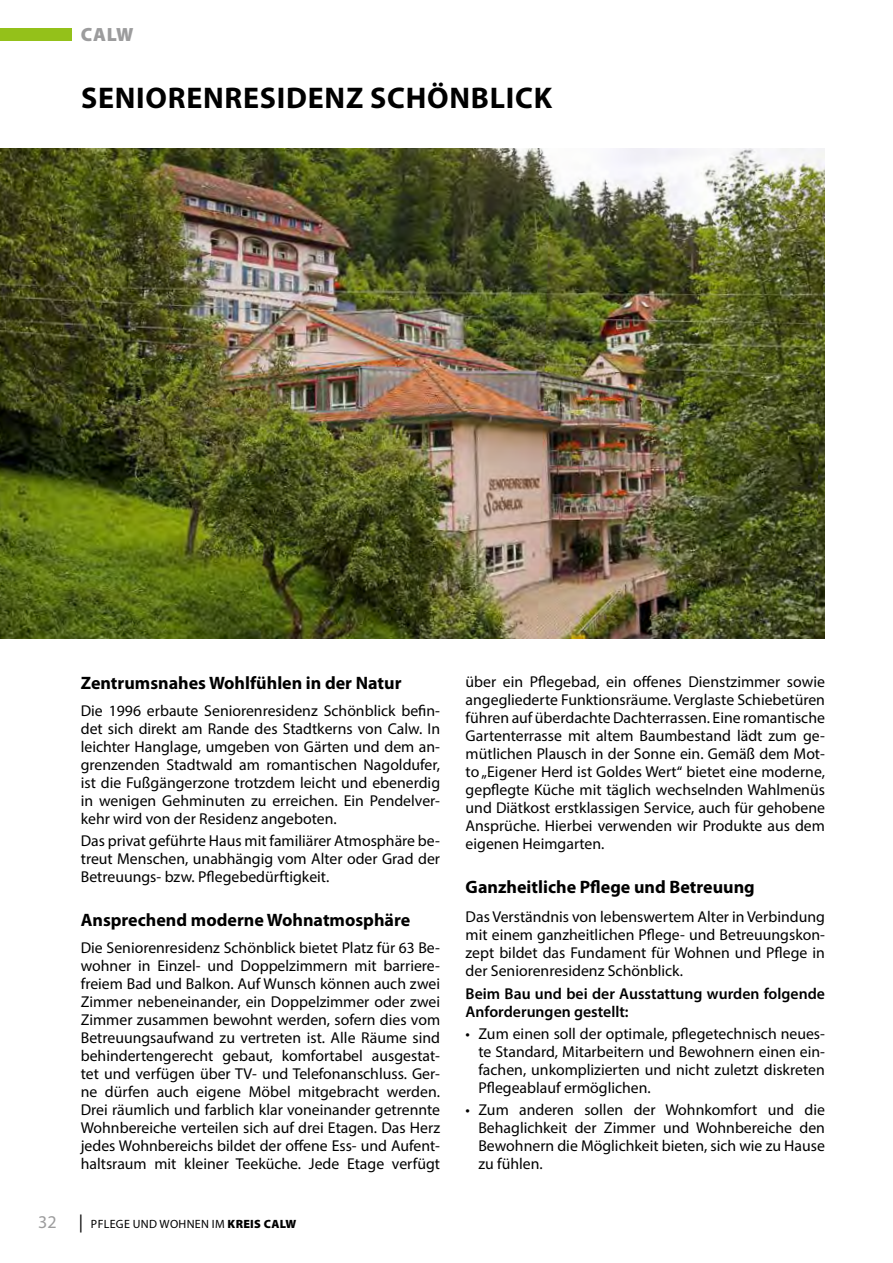
<style>
.page{position:relative;width:893px;height:1263px;background:#fff}
.page>*{position:absolute;margin:0;border:0;box-sizing:border-box;transform-origin:0 0}
.t1{font:700 30px "Myriad Pro";letter-spacing:.025em;color:#000}
.t2{font:900 19.2px "Myriad Pro";color:#9c9c9d}
.t3{font:700 18px "Myriad Pro";color:#000}
.t4{font:15.75px/18px "Myriad Pro";color:#000;text-align:justify}
.t5{font:600 15.75px/18px "Myriad Pro";color:#000}
.t6{font:12px "Myriad Pro";letter-spacing:.025em;color:#000}
.s1{font-size:18px;color:#9c9c9d}
.s2{font-size:18px}
.s3{font-weight:900}
</style>
<div class="page">
<div style="left:0;top:28px;width:72px;height:13px;background:#94c11a"></div>
<img style="left:0;top:149px;width:825px;height:490px">
<p class="t2" style="left:81px;top:22px;width:54px">CALW</p>
<h1 class="t1" style="left:81px;top:78px;width:473px">SENIORENRESIDENZ SCHÖNBLICK</h1>
<p class="t3" style="left:81px;top:671px;width:322px">Zentrumsnahes Wohlfühlen in der Natur</p>
<p class="t4" style="left:81px;top:702px;width:361px">Die 1996 erbaute Seniorenresidenz Schönblick befin&shy;det sich direkt am Rande des Stadtkerns von Calw. In leichter Hanglage, umgeben von Gärten und dem an&shy;grenzenden Stadtwald am romantischen Nagoldufer, ist die Fußgängerzone trotzdem leicht und ebenerdig in wenigen Gehminuten zu erreichen. Ein Pendelver&shy;kehr wird von der Residenz angeboten.</p>
<p class="t4" style="left:81px;top:831px;width:361px">Das privat geführte Haus mit familiärer Atmosphäre be&shy;treut Menschen, unabhängig vom Alter oder Grad der Betreuungs- bzw. Pflegebedürftigkeit.</p>
<p class="t3" style="left:81px;top:908px;width:331px">Ansprechend moderne Wohnatmosphäre</p>
<p class="t4" style="left:81px;top:939px;width:361px">Die Seniorenresidenz Schönblick bietet Platz für 63 Be&shy;wohner in Einzel- und Doppelzimmern mit barriere&shy;freiem Bad und Balkon. Auf Wunsch können auch zwei Zimmer nebeneinander, ein Doppelzimmer oder zwei Zimmer zusammen bewohnt werden, sofern dies vom Betreuungsaufwand zu vertreten ist. Alle Räume sind behindertengerecht gebaut, komfortabel ausgestat&shy;tet und verfügen über TV- und Telefonanschluss. Ger&shy;ne dürfen auch eigene Möbel mitgebracht werden.<br>Drei räumlich und farblich klar voneinander getrennte Wohnbereiche verteilen sich auf drei Etagen. Das Herz jedes Wohnbereichs bildet der offene Ess- und Aufent&shy;haltsraum mit kleiner Teeküche. Jede Etage verfügt</p>
<p class="t6" style="left:38px;top:1217px;width:260px"><span class="s1">32</span> <span class="s2">|</span> PFLEGE UND WOHNEN IM <span class="s3">KREIS CALW</span></p>
<p class="t4" style="left:466px;top:672px;width:361px">über ein Pflegebad, ein offenes Dienstzimmer sowie angegliederte Funktionsräume. Verglaste Schiebetüren führen auf überdachte Dachterrassen. Eine romantische Gartenterrasse mit altem Baumbestand lädt zum ge&shy;mütlichen Plausch in der Sonne ein. Gemäß dem Mot&shy;to „Eigener Herd ist Goldes Wert“ bietet eine moderne, gepflegte Küche mit täglich wechselnden Wahlmenüs und Diätkost erstklassigen Service, auch für gehobene Ansprüche. Hierbei verwenden wir Produkte aus dem eigenen Heimgarten.</p>
<p class="t3" style="left:466px;top:876px;width:291px">Ganzheitliche Pflege und Betreuung</p>
<p class="t4" style="left:466px;top:908px;width:361px">Das Verständnis von lebenswertem Alter in Verbindung mit einem ganzheitlichen Pflege- und Betreuungskon&shy;zept bildet das Fundament für Wohnen und Pflege in der Seniorenresidenz Schönblick.</p>
<p class="t5" style="left:466px;top:984px;width:361px">Beim Bau und bei der Ausstattung wurden folgende<br>Anforderungen gestellt:</p>
<p class="t4" style="left:478px;top:1024px;width:348px;text-indent:-13px">• Zum einen soll der optimale, pflegetechnisch neues&shy;te Standard, Mitarbeitern und Bewohnern einen ein&shy;fachen, unkomplizierten und nicht zuletzt diskreten Pflegeablauf ermöglichen.</p>
<p class="t4" style="left:478px;top:1101px;width:348px;text-indent:-13px">• Zum anderen sollen der Wohnkomfort und die Behaglichkeit der Zimmer und Wohnbereiche den Bewohnern die Möglichkeit bieten, sich wie zu Hause zu fühlen.</p>
</div>
